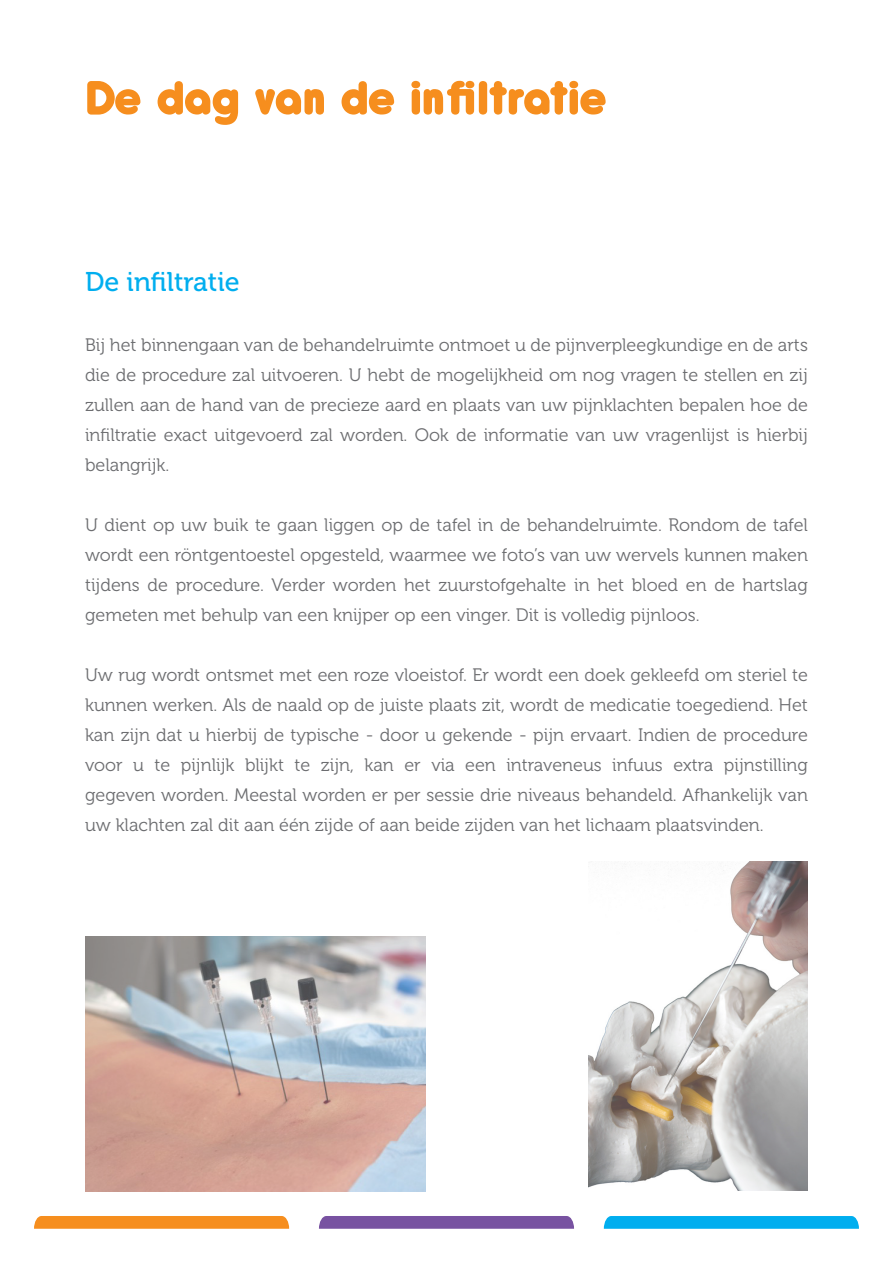
<style>
.page{position:relative;width:893px;height:1263px;background:#fff}
.page>*{position:absolute;margin:0;border:0;box-sizing:border-box;transform-origin:0 0}
.t1{font:800 52.5px "Antipasto";letter-spacing:-.04em;color:#f68e1e}
.t2{font:27px "Museo 500";color:#00aeef}
.t3{font:18px/30px "Museo 300";color:#6c6d70;text-align:justify}
</style>
<div class="page">
<svg style="left:604px;top:1216px;width:255px;height:13px;background:#07b0ef"></svg>
<svg style="left:34px;top:1216px;width:255px;height:13px;background:#f69124"></svg>
<svg style="left:319px;top:1216px;width:255px;height:13px;background:#7c57a3"></svg>
<img style="left:589px;top:861px;width:219px;height:330px">
<img style="left:85px;top:936px;width:340px;height:255px">
<p class="t1" style="left:85px;top:64px;width:524px">De dag van de infiltratie</p>
<p class="t2" style="left:85px;top:267px;width:156px">De infiltratie</p>
<p class="t3" style="left:85px;top:330px;width:724px">Bij het binnengaan van de behandelruimte ontmoet u de pijnverpleegkundige en de arts die de procedure zal uitvoeren. U hebt de mogelijkheid om nog vragen te stellen en zij zullen aan de hand van de precieze aard en plaats van uw pijnklachten bepalen hoe de infiltratie exact uitgevoerd zal worden. Ook de informatie van uw vragenlijst is hierbij belangrijk.</p>
<p class="t3" style="left:85px;top:510px;width:724px">U dient op uw buik te gaan liggen op de tafel in de behandelruimte. Rondom de tafel wordt een röntgentoestel opgesteld, waarmee we foto’s van uw wervels kunnen maken tijdens de procedure. Verder worden het zuurstofgehalte in het bloed en de hartslag gemeten met behulp van een knijper op een vinger. Dit is volledig pijnloos.</p>
<p class="t3" style="left:85px;top:660px;width:724px">Uw rug wordt ontsmet met een roze vloeistof. Er wordt een doek gekleefd om steriel te kunnen werken. Als de naald op de juiste plaats zit, wordt de medicatie toegediend. Het kan zijn dat u hierbij de typische - door u gekende - pijn ervaart. Indien de procedure voor u te pijnlijk blijkt te zijn, kan er via een intraveneus infuus extra pijnstilling gegeven worden. Meestal worden er per sessie drie niveaus behandeld. Afhankelijk van uw klachten zal dit aan één zijde of aan beide zijden van het lichaam plaatsvinden.</p>
</div>
